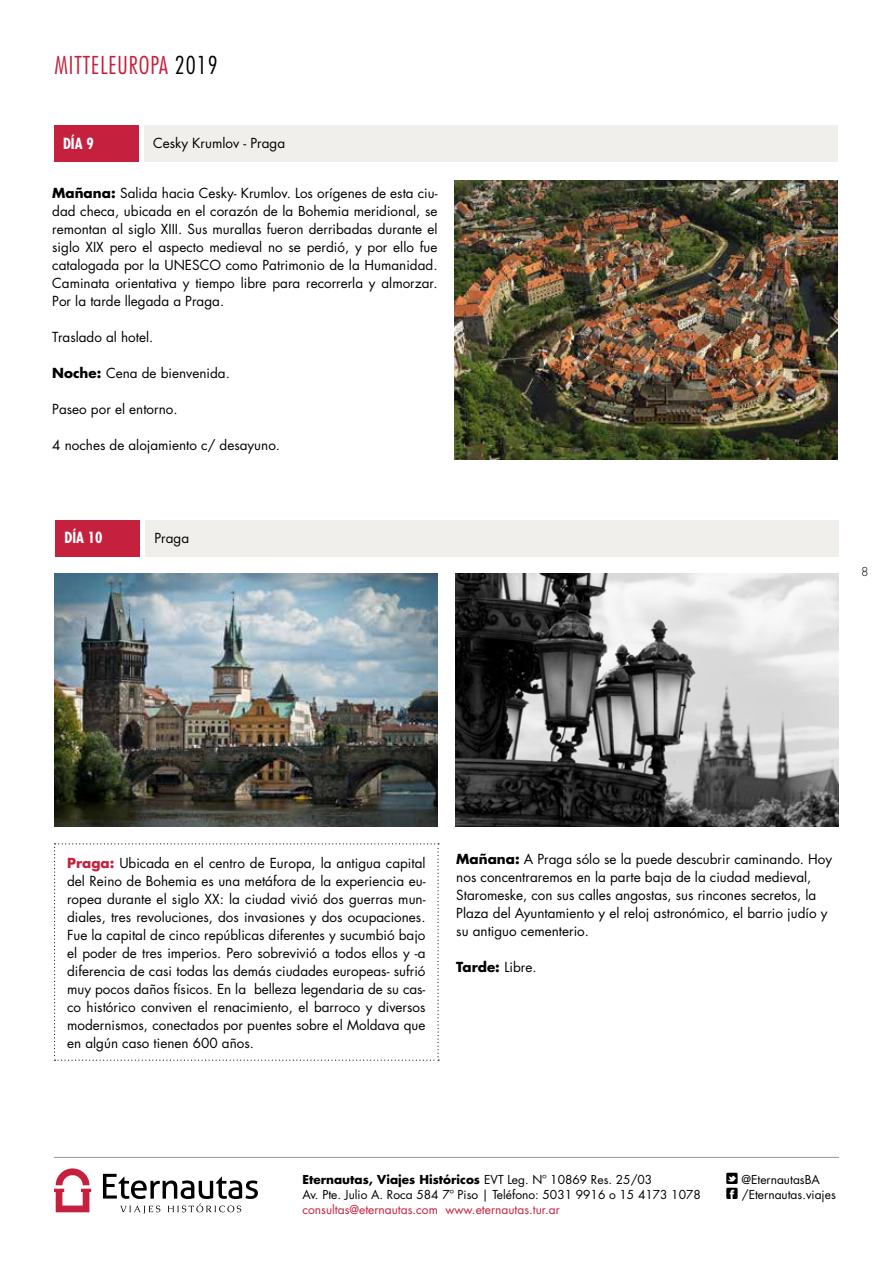
<style>
.page{position:relative;width:893px;height:1263px;background:#fff}
.page>*{position:absolute;margin:0;border:0;box-sizing:border-box;transform-origin:0 0}
.t1{font:300 condensed 24px "Futura Std";letter-spacing:.04em;color:#c5203d}
.t2{font:700 condensed 15px "Futura Std";color:#fff}
.t3{font:13.5px/18px "Futura Std";color:#000;text-align:justify}
.t4{font:700 13.5px "Futura Std";color:#000}
.t5{font:12px/15px "Futura Std";color:#000}
.t6{font:12px "Futura Std";color:#c5203d}
.t7{font:300 12px "Futura Std";color:#000}
.s1{color:#000}
.s2{font-weight:700}
.s3{font-weight:700;color:#c5203d}
.s4{font-weight:400}
</style>
<div class="page">
<hr style="left:54px;top:1157px;width:785px;height:1px;background:#939598">
<svg style="left:54px;top:1168px;width:37px;height:44px"></svg>
<svg style="left:103px;top:1174px;width:155px;height:40px"></svg>
<img style="left:455px;top:180px;width:382px;height:279px">
<div style="left:54px;top:126px;width:84px;height:36px;background:#c5203d"></div>
<div style="left:144px;top:126px;width:693px;height:36px;background:#f0efec"></div>
<img style="left:54px;top:574px;width:383px;height:252px">
<img style="left:455px;top:574px;width:384px;height:252px">
<div style="left:56px;top:520px;width:84px;height:36px;background:#c5203d"></div>
<div style="left:146px;top:520px;width:693px;height:36px;background:#f0efec"></div>
<svg style="left:54px;top:843px;width:385px;height:218px"></svg>
<h1 class="t1" style="left:54px;top:51px;width:165px">MITTELEUROPA <span class="s1">2019</span></h1>
<p class="t2" style="left:63px;top:134px;width:32px">DÍA 9</p>
<p class="t3" style="left:153px;top:135px;width:134px">Cesky Krumlov - Praga</p>
<p class="t3" style="left:52px;top:184px;width:387px"><span class="s2">Mañana:</span> Salida hacia Cesky- Krumlov. Los orígenes de esta ciu&shy;dad checa, ubicada en el corazón de la Bohemia meridional, se remontan al siglo XIII. Sus murallas fueron derribadas durante el siglo XIX pero el aspecto medieval no se perdió, y por ello fue catalogada por la UNESCO como Patrimonio de la Humanidad.<br>Caminata orientativa y tiempo libre para recorrerla y almorzar.<br>Por la tarde llegada a Praga.</p>
<p class="t3" style="left:52px;top:328px;width:103px">Traslado al hotel.</p>
<p class="t3" style="left:52px;top:364px;width:179px"><span class="s2">Noche:</span> Cena de bienvenida.</p>
<p class="t3" style="left:52px;top:400px;width:127px">Paseo por el entorno.</p>
<p class="t3" style="left:52px;top:436px;width:229px">4 noches de alojamiento c/ desayuno.</p>
<p class="t2" style="left:64px;top:528px;width:40px">DÍA 10</p>
<p class="t3" style="left:154px;top:529px;width:36px">Praga</p>
<p class="t7" style="left:861px;top:564px;width:9px">8</p>
<p class="t3" style="left:67px;top:854px;width:360px"><span class="s3">Praga:</span> Ubicada en el centro de Europa, la antigua capital del Reino de Bohemia es una metáfora de la experiencia eu&shy;ropea durante el siglo XX: la ciudad vivió dos guerras mun&shy;diales, tres revoluciones, dos invasiones y dos ocupaciones.<br>Fue la capital de cinco repúblicas diferentes y sucumbió bajo el poder de tres imperios. Pero sobrevivió a todos ellos y -a diferencia de casi todas las demás ciudades europeas- sufrió muy pocos daños físicos. En la belleza legendaria de su cas&shy;co histórico conviven el renacimiento, el barroco y diversos modernismos, conectados por puentes sobre el Moldava que en algún caso tienen 600 años.</p>
<p class="t3" style="left:456px;top:850px;width:377px;text-align:left"><span class="s2">Mañana:</span> A Praga sólo se la puede descubrir caminando. Hoy nos concentraremos en la parte baja de la ciudad medieval, Staromeske, con sus calles angostas, sus rincones secretos, la Plaza del Ayuntamiento y el reloj astronómico, el barrio judío y su antiguo cementerio.</p>
<p class="t4" style="left:456px;top:958px;width:82px">Tarde: <span class="s4">Libre.</span></p>
<p class="t5" style="left:302px;top:1172px;width:400px"><span class="s2">Eternautas, Viajes Históricos</span> EVT Leg. Nº 10869 Res. 25/03<br>Av. Pte. Julio A. Roca 584 7º Piso | Teléfono: 5031 9916 o 15 4173 1078</p>
<p class="t6" style="left:302px;top:1202px;width:259px">consultas@eternautas.com www.eternautas.tur.ar</p>
<p class="t5" style="left:741px;top:1172px;width:80px">@EternautasBA</p>
<p class="t5" style="left:726px;top:1187px;width:111px">❑ /Eternautas.viajes</p>
</div>
